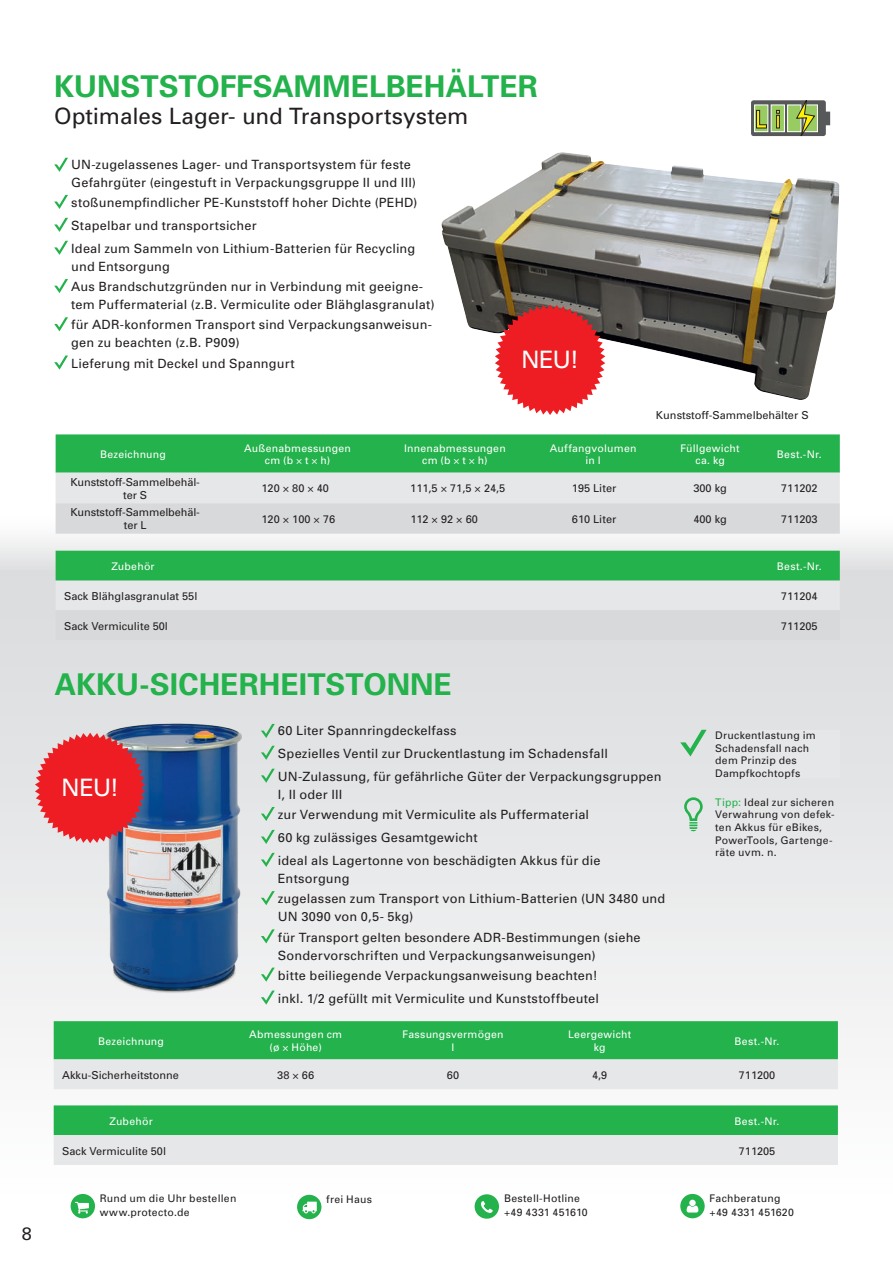
<style>
.page{position:relative;width:893px;height:1263px;background:#fff}
.page>*{position:absolute;margin:0;border:0;box-sizing:border-box;transform-origin:0 0}
.t1{font:700 30px "Univers";color:#23b24b}
.t2{font:24px "Univers";letter-spacing:-.035em;color:#fff}
.t3{font:22.5px "Univers";color:#231f20}
.t4{font:18px "Univers";color:#231f20}
.t5{font:12.75px/20.2px "Univers";letter-spacing:.015em;color:#231f20}
.t6{font:10.95px/13.2px "Univers";color:#231f20;text-align:center}
.t7{font:10.5px/12.6px "Univers";letter-spacing:.025em;color:#231f20}
.t8{font:10.5px/12.6px "Univers";letter-spacing:.025em;color:#fff;text-align:center}
.s1{color:#23b24b}
</style>
<div class="page">
<div style="left:0;top:511px;width:893px;height:685px;background:linear-gradient(to bottom,#dddee0,#f9fafa)"></div>
<svg style="left:69px;top:1192px;width:28px;height:28px"></svg>
<div style="left:68px;top:1191px;width:30px;height:30px;border:3px solid #fff;border-radius:50%"></div>
<svg style="left:75px;top:1202px;width:14px;height:11px"></svg>
<svg style="left:296px;top:1193px;width:27px;height:28px"></svg>
<div style="left:294px;top:1192px;width:30px;height:30px;border:3px solid #fff;border-radius:50%"></div>
<svg style="left:302px;top:1201px;width:15px;height:12px"></svg>
<svg style="left:473px;top:1193px;width:27px;height:27px"></svg>
<div style="left:472px;top:1191px;width:30px;height:31px;border:3px solid #fff;border-radius:50%"></div>
<svg style="left:481px;top:1201px;width:12px;height:12px"></svg>
<svg style="left:679px;top:1192px;width:27px;height:28px"></svg>
<div style="left:677px;top:1191px;width:31px;height:30px;border:3px solid #fff;border-radius:50%"></div>
<svg style="left:687px;top:1200px;width:11px;height:12px"></svg>
<img style="left:442px;top:152px;width:398px;height:248px">
<svg style="left:54px;top:158px;width:14px;height:14px"></svg>
<svg style="left:54px;top:195px;width:14px;height:14px"></svg>
<svg style="left:54px;top:218px;width:14px;height:14px"></svg>
<svg style="left:54px;top:241px;width:14px;height:14px"></svg>
<svg style="left:54px;top:279px;width:14px;height:14px"></svg>
<svg style="left:54px;top:317px;width:14px;height:14px"></svg>
<svg style="left:54px;top:356px;width:14px;height:14px"></svg>
<svg style="left:495px;top:304px;width:110px;height:111px;background:#dd4548"></svg>
<svg style="left:751px;top:100px;width:79px;height:37px;background:#8fa06e"></svg>
<svg style="left:261px;top:724px;width:14px;height:14px"></svg>
<svg style="left:261px;top:746px;width:14px;height:14px"></svg>
<svg style="left:261px;top:769px;width:14px;height:14px"></svg>
<svg style="left:261px;top:807px;width:14px;height:14px"></svg>
<svg style="left:261px;top:830px;width:14px;height:14px"></svg>
<svg style="left:261px;top:853px;width:14px;height:14px"></svg>
<svg style="left:261px;top:891px;width:14px;height:14px"></svg>
<svg style="left:261px;top:929px;width:14px;height:14px"></svg>
<svg style="left:261px;top:968px;width:14px;height:14px"></svg>
<svg style="left:261px;top:990px;width:14px;height:15px"></svg>
<img style="left:103px;top:723px;width:139px;height:271px">
<svg style="left:35px;top:733px;width:110px;height:110px;background:#dd474e"></svg>
<svg style="left:54px;top:1021px;width:784px;height:68px;background:#79c990"></svg>
<svg style="left:54px;top:1105px;width:784px;height:60px;background:#85cd9b"></svg>
<div style="left:56px;top:434px;width:784px;height:39px;background:#23b24b"></div>
<div style="left:56px;top:473px;width:784px;height:30px;background:#e6e7e9"></div>
<svg style="left:56px;top:503px;width:784px;height:137px;background:#dee0e1"></svg>
<div style="left:56px;top:551px;width:784px;height:29px;background:#23b24b"></div>
<div style="left:715px;top:730px;width:124px;height:47px;background:#e6e7e9"></div>
<svg style="left:680px;top:730px;width:27px;height:26px"></svg>
<svg style="left:684px;top:797px;width:19px;height:34px"></svg>
<h3 class="t4" style="left:22px;top:1222px;width:12px">8</h3>
<h1 class="t1" style="left:54px;top:67px;width:485px">KUNSTSTOFFSAMMELBEHÄLTER</h1>
<h3 class="t3" style="left:54px;top:102px;width:416px">Optimales Lager- und Transportsystem</h3>
<p class="t5" style="left:71px;top:155px;width:346px;line-height:18px">UN-zugelassenes Lager- und Transportsystem für feste<br>Gefahrgüter (eingestuft in Verpackungsgruppe II und III)</p>
<p class="t5" style="left:71px;top:191px;width:348px;line-height:23px">stoßunempfindlicher PE-Kunststoff hoher Dichte (PEHD)<br>Stapelbar und transportsicher<br>Ideal zum Sammeln von Lithium-Batterien für Recycling</p>
<p class="t5" style="left:71px;top:256px;width:354px">und Entsorgung<br>Aus Brandschutzgründen nur in Verbindung mit geeigne-</p>
<p class="t5" style="left:71px;top:294px;width:365px">tem Puffermaterial (z.B. Vermiculite oder Blähglasgranulat) für ADR-konformen Transport sind Verpackungsanweisun-</p>
<p class="t5" style="left:71px;top:333px;width:225px">gen zu beachten (z.B. P909)<br>Lieferung mit Deckel und Spanngurt</p>
<h2 class="t2" style="left:521px;top:345px;width:60px">NEU!</h2>
<p class="t6" style="left:656px;top:408px;width:154px">Kunststoff-Sammelbehälter S</p>
<p class="t8" style="left:100px;top:448px;width:67px">Bezeichnung</p>
<p class="t8" style="left:244px;top:441px;width:108px">Außenabmessungen cm (b × t × h)</p>
<p class="t8" style="left:404px;top:441px;width:103px">Innenabmessungen cm (b × t × h)</p>
<p class="t8" style="left:550px;top:441px;width:88px">Auffangvolumen in l</p>
<p class="t8" style="left:680px;top:441px;width:61px">Füllgewicht ca. kg</p>
<p class="t8" style="left:777px;top:448px;width:46px">Best.-Nr.</p>
<p class="t6" style="left:70px;top:475px;width:131px">Kunststoff-Sammelbehäl&shy;ter S</p>
<p class="t6" style="left:261px;top:482px;width:69px">120 × 80 × 40</p>
<p class="t6" style="left:410px;top:482px;width:96px">111,5 × 71,5 × 24,5</p>
<p class="t6" style="left:572px;top:482px;width:46px">195 Liter</p>
<p class="t6" style="left:693px;top:482px;width:35px">300 kg</p>
<p class="t6" style="left:781px;top:482px;width:38px">711202</p>
<p class="t6" style="left:70px;top:506px;width:131px">Kunststoff-Sammelbehäl&shy;ter L</p>
<p class="t6" style="left:261px;top:512px;width:75px">120 × 100 × 76</p>
<p class="t6" style="left:410px;top:512px;width:69px">112 × 92 × 60</p>
<p class="t6" style="left:572px;top:512px;width:46px">610 Liter</p>
<p class="t6" style="left:693px;top:512px;width:35px">400 kg</p>
<p class="t6" style="left:781px;top:512px;width:38px">711203</p>
<p class="t8" style="left:111px;top:560px;width:45px">Zubehör</p>
<p class="t8" style="left:777px;top:560px;width:46px">Best.-Nr.</p>
<p class="t6" style="left:64px;top:589px;width:135px">Sack Blähglasgranulat 55l</p>
<p class="t6" style="left:781px;top:589px;width:38px">711204</p>
<p class="t6" style="left:64px;top:619px;width:105px">Sack Vermiculite 50l</p>
<p class="t6" style="left:781px;top:619px;width:38px">711205</p>
<h1 class="t1" style="left:54px;top:665px;width:399px">AKKU-SICHERHEITSTONNE</h1>
<p class="t5" style="left:278px;top:719px;width:385px;line-height:23px">60 Liter Spannringdeckelfass<br>Spezielles Ventil zur Druckentlastung im Schadensfall<br>UN-Zulassung, für gefährliche Güter der Verpackungsgruppen</p>
<p class="t5" style="left:278px;top:784px;width:313px">I, II oder III<br>zur Verwendung mit Vermiculite als Puffermaterial</p>
<p class="t5" style="left:278px;top:826px;width:324px;line-height:23px">60 kg zulässiges Gesamtgewicht<br>ideal als Lagertonne von beschädigten Akkus für die</p>
<p class="t5" style="left:278px;top:868px;width:389px">Entsorgung<br>zugelassen zum Transport von Lithium-Batterien (UN 3480 und</p>
<p class="t5" style="left:278px;top:906px;width:364px">UN 3090 von 0,5- 5kg)<br>für Transport gelten besondere ADR-Bestimmungen (siehe</p>
<p class="t5" style="left:278px;top:945px;width:321px">Sondervorschriften und Verpackungsanweisungen) bitte beiliegende Verpackungsanweisung beachten!</p>
<p class="t5" style="left:278px;top:988px;width:323px">inkl. 1/2 gefüllt mit Vermiculite und Kunststoffbeutel</p>
<p class="t8" style="left:98px;top:1034px;width:67px">Bezeichnung</p>
<p class="t8" style="left:249px;top:1028px;width:94px">Abmessungen cm (ø × Höhe)</p>
<p class="t8" style="left:403px;top:1028px;width:103px">Fassungsvermögen l</p>
<p class="t8" style="left:568px;top:1028px;width:65px">Leergewicht kg</p>
<p class="t8" style="left:735px;top:1034px;width:46px">Best.-Nr.</p>
<p class="t6" style="left:62px;top:1068px;width:118px">Akku-Sicherheitstonne</p>
<p class="t6" style="left:277px;top:1068px;width:38px">38 × 66</p>
<p class="t6" style="left:447px;top:1068px;width:14px">60</p>
<p class="t6" style="left:592px;top:1068px;width:17px">4,9</p>
<p class="t6" style="left:739px;top:1068px;width:38px">711200</p>
<p class="t8" style="left:109px;top:1114px;width:45px">Zubehör</p>
<p class="t8" style="left:735px;top:1114px;width:46px">Best.-Nr.</p>
<p class="t6" style="left:62px;top:1144px;width:105px">Sack Vermiculite 50l</p>
<p class="t6" style="left:739px;top:1144px;width:38px">711205</p>
<p class="t7" style="left:715px;top:729px;width:102px">Druckentlastung im<br>Schadensfall nach dem Prinzip des<br>Dampfkochtopfs</p>
<p class="t7" style="left:715px;top:796px;width:121px"><span class="s1">Tipp:</span> Ideal zur sicheren<br>Verwahrung von defek&shy;ten Akkus für eBikes,<br>PowerTools, Gartenge&shy;räte uvm. n.</p>
<h2 class="t2" style="left:61px;top:773px;width:60px">NEU!</h2>
<p class="t7" style="left:100px;top:1191px;width:138px;line-height:13.5px">Rund um die Uhr bestellen www.protecto.de</p>
<p class="t7" style="left:326px;top:1193px;width:47px">frei Haus</p>
<p class="t7" style="left:504px;top:1192px;width:85px;line-height:13.5px">Bestell-Hotline +49 4331 451610</p>
<p class="t7" style="left:710px;top:1192px;width:86px;line-height:13.5px">Fachberatung +49 4331 451620</p>
</div>
